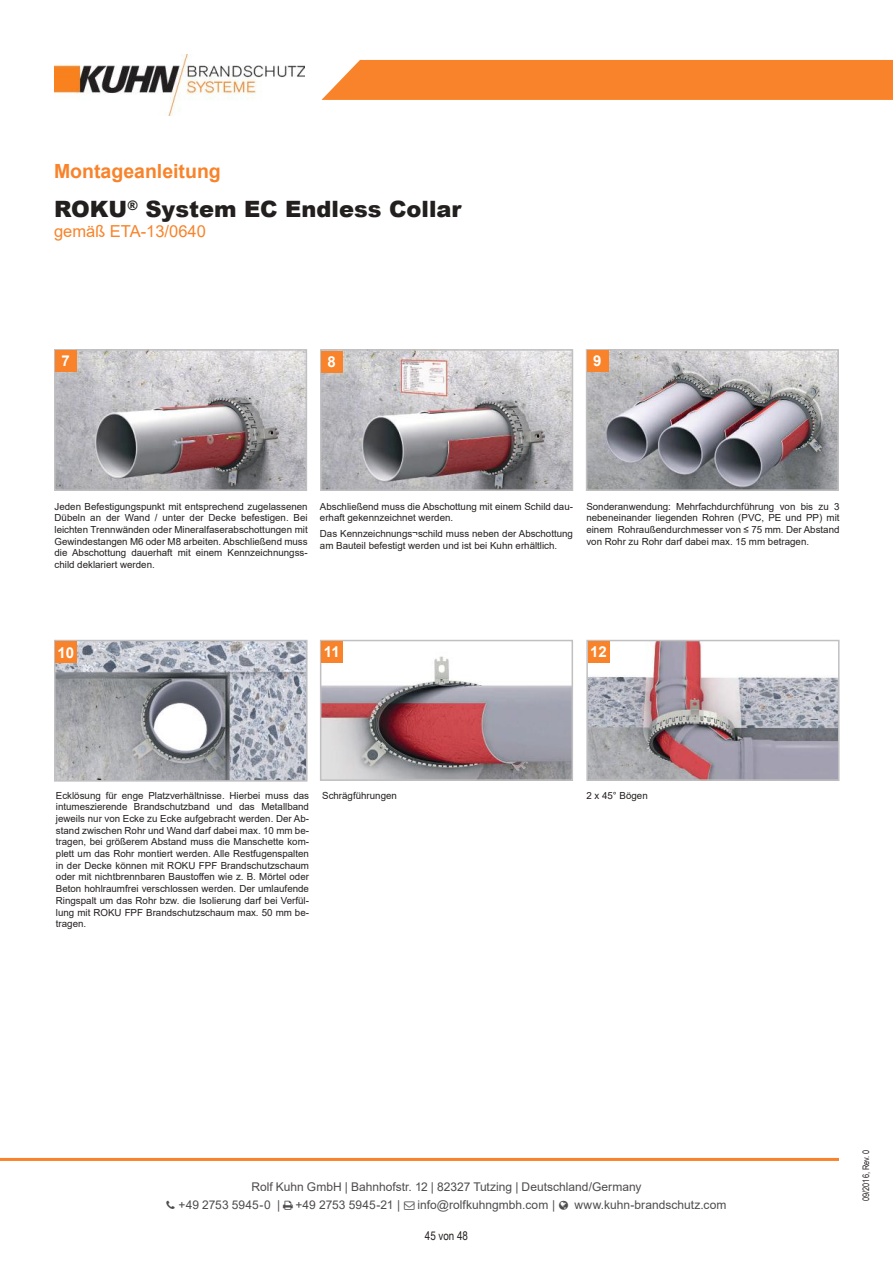
<style>
.page{position:relative;width:893px;height:1263px;background:#fff}
.page>*{position:absolute;margin:0;border:0;box-sizing:border-box;transform-origin:0 0}
.t1{font:900 22.5px "Arial";color:#241f1f}
.t2{font:700 19.5px "Arial";color:#f8832a}
.t3{font:16.5px "Arial";color:#f8832a}
.t4{font:700 15px "Arial";color:#fff}
.t5{font:12px/18px "Arial";color:#4e4b4c}
.t6{font:12px "Arial Narrow";color:#241f1f}
.t7{font:9.75px/11.7px "Arial";color:#241f1f;text-align:justify}
.t8{font:9px "Arial Narrow";color:#241f1f}
</style>
<div class="page">
<img style="left:57px;top:352px;width:247px;height:136px">
<div style="left:54px;top:349px;width:253px;height:142px;border:2px solid #c0bfc1"></div>
<img style="left:323px;top:352px;width:247px;height:136px">
<div style="left:320px;top:349px;width:253px;height:142px;border:2px solid #c0bfc1"></div>
<img style="left:589px;top:352px;width:247px;height:136px">
<div style="left:586px;top:349px;width:253px;height:142px;border:2px solid #c0bfc1"></div>
<img style="left:323px;top:656px;width:247px;height:122px">
<div style="left:320px;top:640px;width:253px;height:141px;border:2px solid #c0bfc1"></div>
<img style="left:589px;top:643px;width:247px;height:135px">
<div style="left:586px;top:640px;width:253px;height:141px;border:2px solid #c0bfc1"></div>
<img style="left:57px;top:643px;width:248px;height:136px">
<div style="left:54px;top:640px;width:254px;height:142px;border:2px solid #c0bfc1"></div>
<div style="left:55px;top:350px;width:22px;height:22px;background:#f8832a"></div>
<div style="left:587px;top:351px;width:22px;height:21px;background:#f8832a"></div>
<div style="left:321px;top:641px;width:22px;height:22px;background:#f8832a"></div>
<div style="left:588px;top:641px;width:21px;height:22px;background:#f8832a"></div>
<div style="left:321px;top:351px;width:22px;height:21px;background:#f8832a"></div>
<div style="left:55px;top:642px;width:22px;height:21px;background:#f8832a"></div>
<hr style="left:0;top:1158px;width:839px;height:3px;background:#f8832a">
<img style="left:54px;top:54px;width:251px;height:61px">
<div style="left:321px;top:60px;width:572px;height:40px;background:#f8832a"></div>
<h2 class="t2" style="left:54px;top:157px;width:168px">Montageanleitung</h2>
<h1 class="t1" style="left:54px;top:193px;width:409px">ROKU<sup>®</sup> System EC Endless Collar</h1>
<h3 class="t3" style="left:54px;top:220px;width:153px">gemäß ETA-13/0640</h3>
<h3 class="t4" style="left:61px;top:350px;width:10px">7</h3>
<h3 class="t4" style="left:593px;top:350px;width:10px">9</h3>
<h3 class="t4" style="left:327px;top:351px;width:10px">8</h3>
<p class="t7" style="left:55px;top:500px;width:255px">Jeden Befestigungspunkt mit entsprechend zugelassenen Dübeln an der Wand / unter der Decke befestigen. Bei leichten Trennwänden oder Mineralfaserabschottungen mit Gewindestangen M6 oder M8 arbeiten. Abschließend muss die Abschottung dauerhaft mit einem Kennzeichnungss&shy;child deklariert werden.</p>
<p class="t7" style="left:320px;top:500px;width:255px">Abschließend muss die Abschottung mit einem Schild dau&shy;erhaft gekennzeichnet werden.</p>
<p class="t7" style="left:320px;top:528px;width:255px">Das Kennzeichnungs¬schild muss neben der Abschottung am Bauteil befestigt werden und ist bei Kuhn erhältlich.</p>
<p class="t7" style="left:586px;top:500px;width:255px">Sonderanwendung: Mehrfachdurchführung von bis zu 3 nebeneinander liegenden Rohren (PVC, PE und PP) mit einem Rohraußendurchmesser von ≤ 75 mm. Der Abstand von Rohr zu Rohr darf dabei max. 15 mm betragen.</p>
<h3 class="t4" style="left:57px;top:642px;width:18px">10</h3>
<h3 class="t4" style="left:324px;top:642px;width:17px">11</h3>
<h3 class="t4" style="left:590px;top:641px;width:18px">12</h3>
<p class="t7" style="left:56px;top:789px;width:255px">Ecklösung für enge Platzverhältnisse. Hierbei muss das</p>
<p class="t7" style="left:586px;top:789px;width:63px">2 x 45° Bögen</p>
<p class="t7" style="left:56px;top:801px;width:255px">intumeszierende Brandschutzband und das Metallband jeweils nur von Ecke zu Ecke aufgebracht werden. Der Ab&shy;stand zwischen Rohr und Wand darf dabei max. 10 mm be&shy;tragen, bei größerem Abstand muss die Manschette kom&shy;plett um das Rohr montiert werden. Alle Restfugenspalten in der Decke können mit ROKU FPF Brandschutzschaum oder mit nichtbrennbaren Baustoffen wie z. B. Mörtel oder Beton hohlraumfrei verschlossen werden. Der umlaufende Ringspalt um das Rohr bzw. die Isolierung darf bei Verfül&shy;lung mit ROKU FPF Brandschutzschaum max. 50 mm be&shy;tragen.</p>
<p class="t7" style="left:322px;top:789px;width:76px">Schrägführungen</p>
<p class="t5" style="left:179px;top:1178px;width:464px;text-indent:73px">Rolf Kuhn GmbH | Bahnhofstr. 12 | 82327 Tutzing | Deutschland/Germany +49 2753 5945-0 |</p>
<p class="t5" style="left:295px;top:1196px;width:106px">+49 2753 5945-21 |</p>
<p class="t5" style="left:418px;top:1196px;width:139px">info@rolfkuhngmbh.com |</p>
<p class="t5" style="left:575px;top:1196px;width:153px">www.kuhn-brandschutz.com</p>
<p class="t6" style="left:425px;top:1227px;width:45px">45 von 48</p>
<p class="t8" style="left:859px;top:1201px;width:53px;rotate:-90deg">09/2016, Rev. 0</p>
</div>
